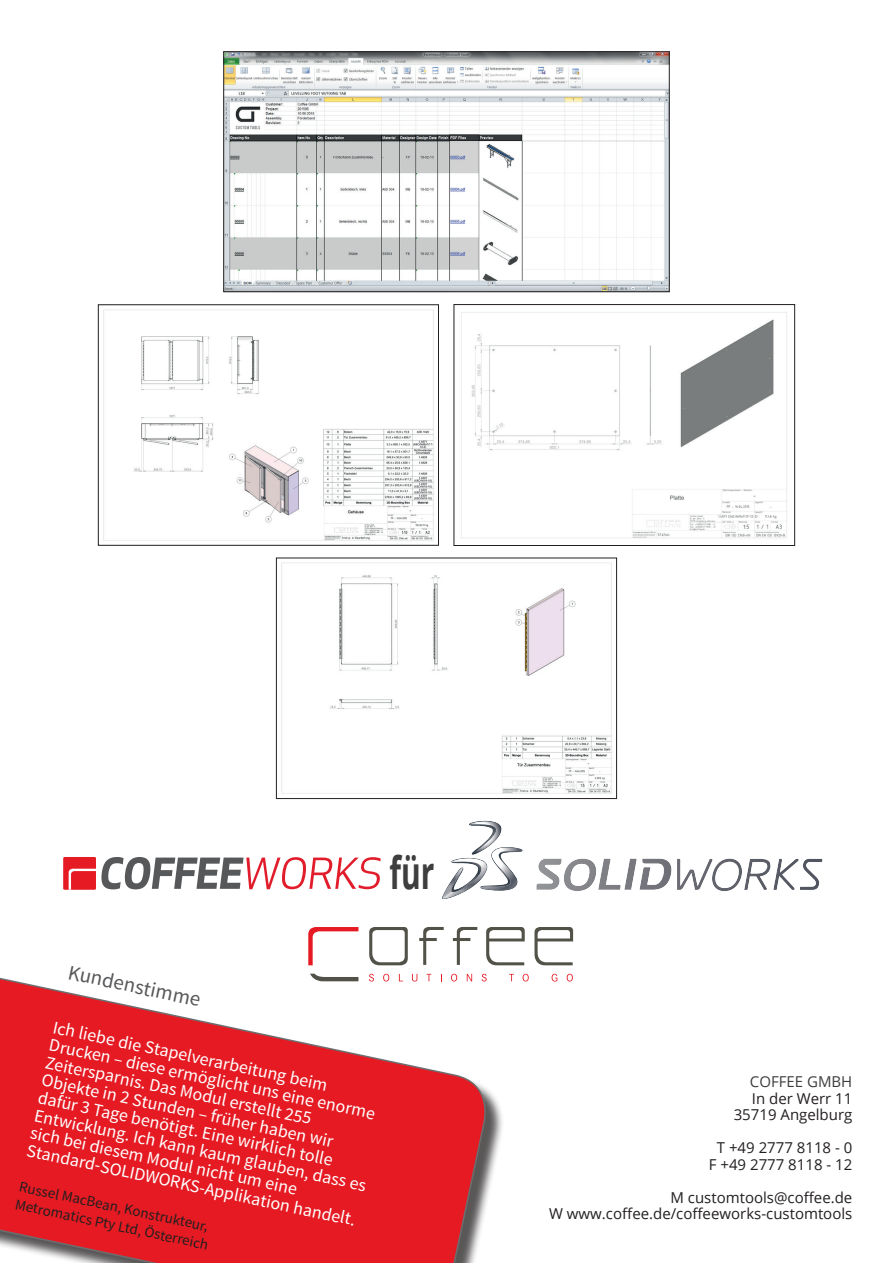
<style>
.page{position:relative;width:893px;height:1263px;background:#fff}
.page>*{position:absolute;margin:0;border:0;box-sizing:border-box;transform-origin:0 0}
.t1{font:700 45px "Open Sans";color:#3e3e3f;scale:.67 1}
.t2{font:21px "Source Sans Pro";color:#57585a}
.t3{font:18px/18px "Source Sans Pro";color:#fff}
.t4{font:15px/16.5px "Open Sans";color:#231f20;text-align:right}
.t5{font:15px/18px "Source Sans Pro";color:#231f20}
.t6{font:15px "Open Sans";color:#3e3e3f}
</style>
<div class="page">
<div style="left:0;top:972px;width:504px;height:291px;background:#231f20;opacity:.75"></div>
<svg style="left:0;top:965px;width:492px;height:298px"></svg>
<img style="left:103px;top:309px;width:331px;height:232px">
<div style="left:98px;top:305px;width:341px;height:240px;border:1px solid #231f20"></div>
<img style="left:281px;top:562px;width:331px;height:232px">
<div style="left:276px;top:558px;width:341px;height:241px;border:1px solid #231f20"></div>
<img style="left:225px;top:54px;width:442px;height:236px">
<div style="left:223px;top:52px;width:446px;height:240px;border:1px solid #231f20"></div>
<svg style="left:369px;top:927px;width:39px;height:38px"></svg>
<svg style="left:534px;top:927px;width:39px;height:38px"></svg>
<svg style="left:486px;top:927px;width:39px;height:38px"></svg>
<svg style="left:453px;top:927px;width:24px;height:38px"></svg>
<svg style="left:419px;top:927px;width:25px;height:38px"></svg>
<svg style="left:310px;top:974px;width:48px;height:7px"></svg>
<svg style="left:308px;top:927px;width:50px;height:38px"></svg>
<svg style="left:369px;top:974px;width:5px;height:7px"></svg>
<svg style="left:383px;top:974px;width:6px;height:7px"></svg>
<svg style="left:399px;top:974px;width:4px;height:7px"></svg>
<svg style="left:412px;top:974px;width:5px;height:7px"></svg>
<svg style="left:427px;top:974px;width:4px;height:7px"></svg>
<svg style="left:451px;top:974px;width:6px;height:7px"></svg>
<svg style="left:467px;top:974px;width:5px;height:7px"></svg>
<svg style="left:482px;top:974px;width:5px;height:7px"></svg>
<svg style="left:523px;top:974px;width:6px;height:7px"></svg>
<svg style="left:552px;top:974px;width:5px;height:7px"></svg>
<svg style="left:567px;top:974px;width:6px;height:7px"></svg>
<div style="left:63px;top:857px;width:33px;height:33px;background:#e51a22"></div>
<svg style="left:69px;top:857px;width:312px;height:33px"></svg>
<svg style="left:442px;top:820px;width:81px;height:79px"></svg>
<svg style="left:536px;top:858px;width:286px;height:34px"></svg>
<img style="left:461px;top:312px;width:326px;height:226px">
<div style="left:454px;top:304px;width:341px;height:242px;border:1px solid #231f20"></div>
<h1 class="t1" style="left:389px;top:847px;width:69px">für</h1>
<p class="t2" style="left:71px;top:962px;width:136px;rotate:12deg">Kundenstimme</p>
<p class="t3" style="left:55px;top:1019px;width:341px;rotate:12deg">Ich liebe die Stapelverarbeitung beim Drucken – diese ermöglicht uns eine enorme Zeitersparnis. Das Modul erstellt 255<br>Objekte in 2 Stunden – früher haben wir dafür 3 Tage benötigt. Eine wirklich tolle Entwicklung. Ich kann kaum glauben, dass es sich bei diesem Modul nicht um eine Standard-SOLIDWORKS-Applikation handelt.</p>
<p class="t5" style="left:21px;top:1178px;width:198px;rotate:12deg">Russel MacBean, Konstrukteur,<br>Metromatics Pty Ltd, Österreich</p>
<p class="t6" style="left:750px;top:1075px;width:104px">COFFEE GMBH</p>
<p class="t4" style="left:734px;top:1091px;width:120px">In der Werr 11<br>35719 Angelburg</p>
<p class="t4" style="left:709px;top:1141px;width:145px;text-align:center">T +49 2777 8118 - 0<br>F +49 2777 8118 - 12</p>
<p class="t4" style="left:549px;top:1188px;width:305px">M customtools@coffee.de<br>W www.coffee.de/coffeeworks-customtools</p>
</div>
